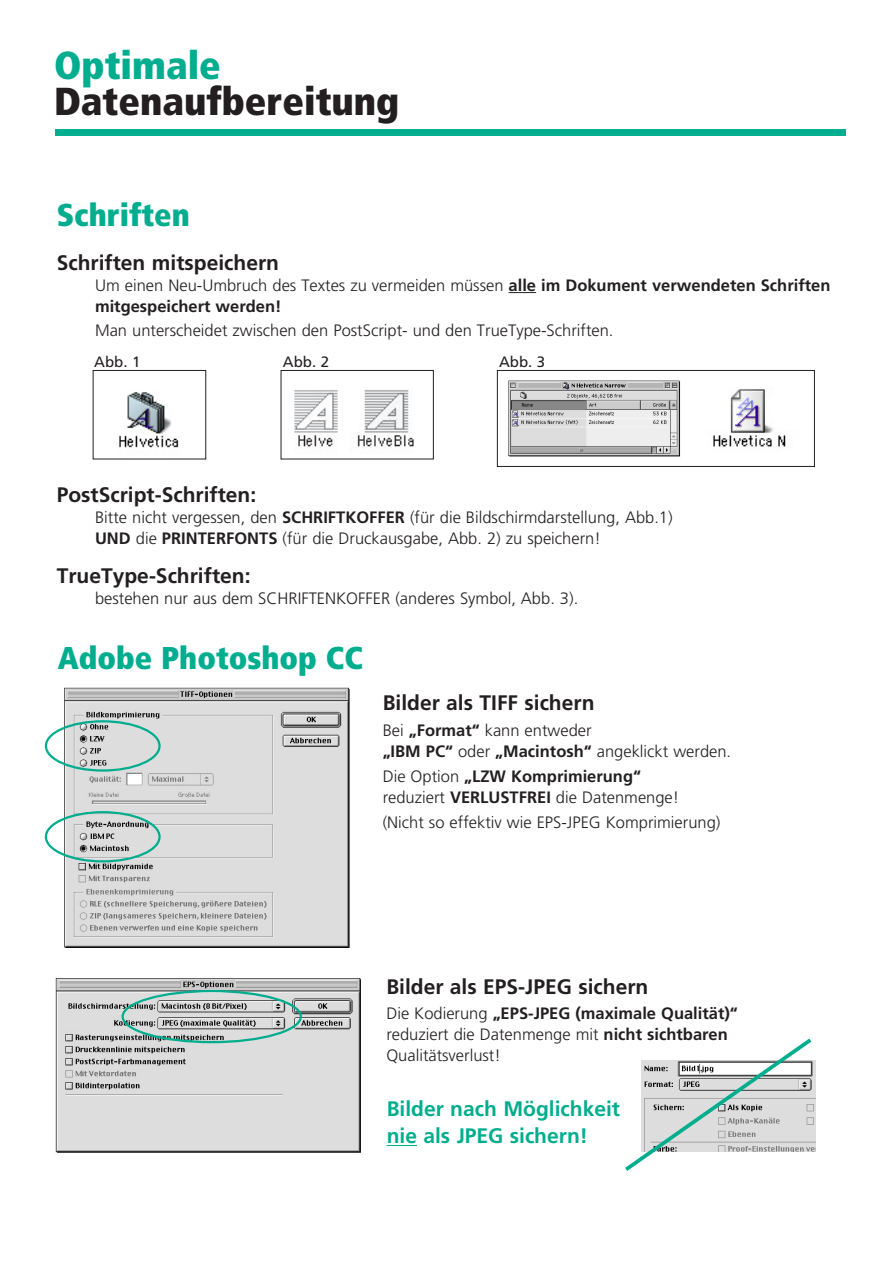
<style>
.page{position:relative;width:893px;height:1263px;background:#fff}
.page>*{position:absolute;margin:0;border:0;box-sizing:border-box;transform-origin:0 0}
.t1{font:900 condensed 39px "Frutiger";color:#231f20}
.t2{font:900 condensed 39px "Frutiger";color:#00ad8e}
.t3{font:900 condensed 31.5px "Frutiger";color:#00ad8e}
.t4{font:700 21px "Frutiger";color:#231f20}
.t5{font:700 21px/27px "Frutiger";color:#00ad8e}
.t6{font:300 16.5px/21px "Frutiger";color:#231f20}
.t7{font:700 16.5px/21px "Frutiger";color:#231f20}
.t8{font:15px "Frutiger";color:#231f20}
.s1{font-weight:300}
.s2{font-weight:700}
</style>
<div class="page">
<svg style="left:509px;top:292px;width:27px;height:1px"></svg>
<img style="left:119px;top:392px;width:60px;height:56px">
<div style="left:93px;top:370px;width:113px;height:89px;border:1px solid #231f20"></div>
<img style="left:294px;top:389px;width:120px;height:58px">
<div style="left:281px;top:370px;width:153px;height:89px;border:1px solid #231f20"></div>
<img style="left:508px;top:380px;width:172px;height:77px">
<div style="left:497px;top:370px;width:318px;height:97px;border:1px solid #231f20"></div>
<img style="left:713px;top:389px;width:73px;height:58px">
<img style="left:57px;top:687px;width:293px;height:261px">
<img style="left:55px;top:978px;width:306px;height:175px">
<div style="left:45px;top:720px;width:116px;height:52px;border:2px solid #00ad8e;border-radius:50%"></div>
<div style="left:122px;top:990px;width:180px;height:53px;border:2px solid #00ad8e;border-radius:50%"></div>
<div style="left:45px;top:811px;width:116px;height:51px;border:2px solid #00ad8e;border-radius:50%"></div>
<hr style="left:387px;top:1145px;width:30px;height:1px;background:#00ad8e">
<svg style="left:625px;top:1038px;width:190px;height:133px"></svg>
<div style="left:55px;top:129px;width:791px;height:6px;background:#00ad8e"></div>
<h1 class="t2" style="left:54px;top:41px;width:168px">Optimale</h1>
<h1 class="t1" style="left:54px;top:77px;width:347px">Datenaufbereitung</h1>
<h2 class="t3" style="left:57px;top:196px;width:134px">Schriften</h2>
<p class="t4" style="left:57px;top:250px;width:224px">Schriften mitspeichern</p>
<p class="t7" style="left:95px;top:275px;width:737px"><span class="s1">Um einen Neu-Umbruch des Textes zu vermeiden müssen</span> alle im Dokument verwendeten Schriften mitgespeichert werden!</p>
<p class="t6" style="left:95px;top:320px;width:520px">Man unterscheidet zwischen den PostScript- und den TrueType-Schriften.</p>
<p class="t8" style="left:94px;top:353px;width:48px">Abb. 1</p>
<p class="t8" style="left:283px;top:353px;width:48px">Abb. 2</p>
<p class="t8" style="left:499px;top:353px;width:48px">Abb. 3</p>
<p class="t4" style="left:57px;top:482px;width:201px">PostScript-Schriften:</p>
<p class="t6" style="left:95px;top:507px;width:579px">Bitte nicht vergessen, den <span class="s2">SCHRIFTKOFFER</span> (für die Bildschirmdarstellung, Abb.1)<br><span class="s2">UND</span> die <span class="s2">PRINTERFONTS</span> (für die Druckausgabe, Abb. 2) zu speichern!</p>
<p class="t4" style="left:57px;top:563px;width:195px">TrueType-Schriften:</p>
<p class="t6" style="left:95px;top:588px;width:485px">bestehen nur aus dem SCHRIFTENKOFFER (anderes Symbol, Abb. 3).</p>
<h2 class="t3" style="left:58px;top:638px;width:307px">Adobe Photoshop CC</h2>
<p class="t4" style="left:383px;top:691px;width:213px">Bilder als TIFF sichern</p>
<p class="t6" style="left:383px;top:719px;width:350px">Bei <span class="s2">„Format“</span> kann entweder<br><span class="s2">„IBM PC“</span> oder <span class="s2">„Macintosh“</span> angeklickt werden.</p>
<p class="t6" style="left:383px;top:766px;width:298px">Die Option <span class="s2">„LZW Komprimierung“ </span>reduziert <span class="s2">VERLUSTFREI</span> die Datenmenge!</p>
<p class="t6" style="left:383px;top:812px;width:339px">(Nicht so effektiv wie EPS-JPEG Komprimierung)</p>
<p class="t4" style="left:386px;top:974px;width:263px">Bilder als EPS-JPEG sichern</p>
<p class="t6" style="left:386px;top:1003px;width:353px">Die Kodierung <span class="s2">„EPS-JPEG (maximale Qualität)“ </span>reduziert die Datenmenge mit <span class="s2">nicht sichtbaren<br></span>Qualitätsverlust!</p>
<p class="t5" style="left:387px;top:1096px;width:235px">Bilder nach Möglichkeit nie als JPEG sichern!</p>
</div>
